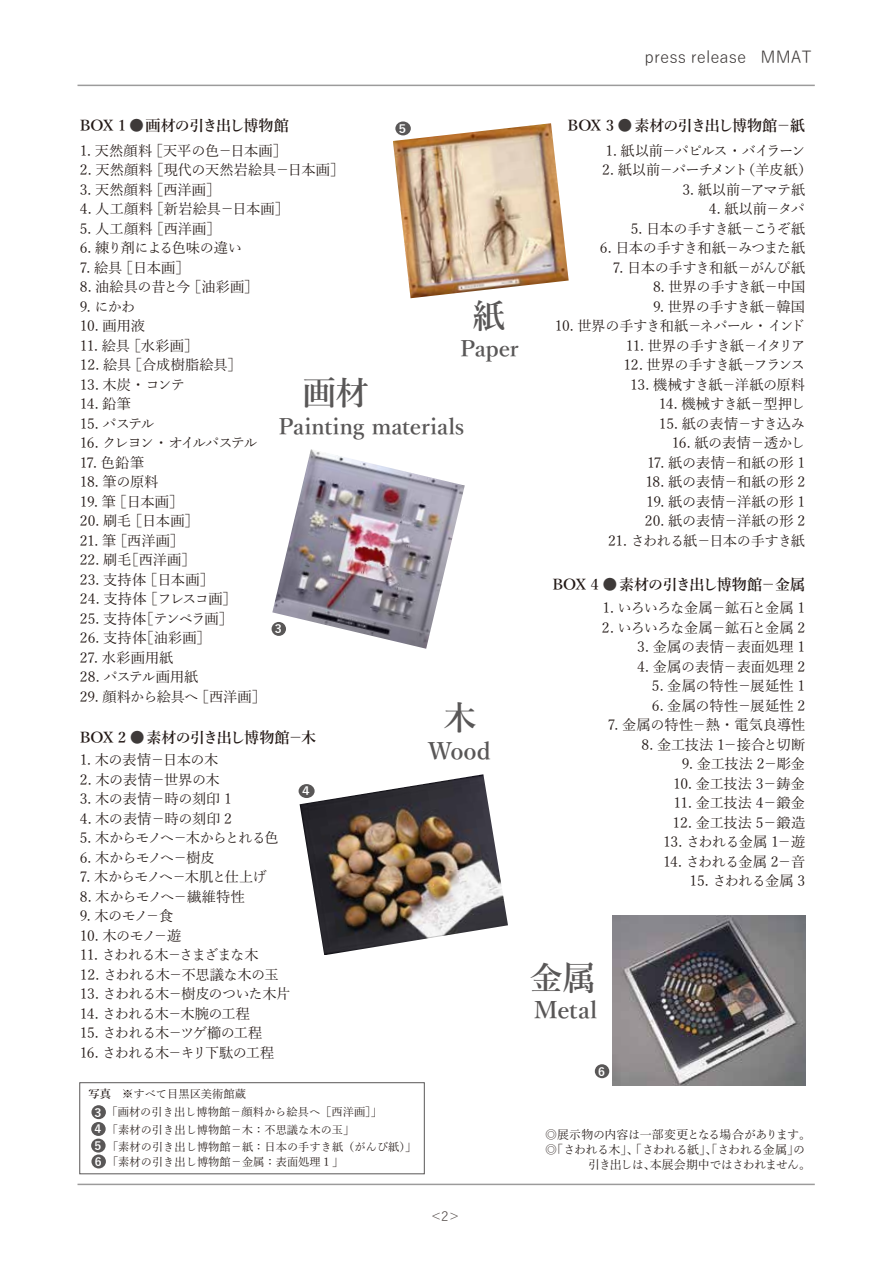
<style>
.page{position:relative;width:893px;height:1263px;background:#fff}
.page>*{position:absolute;margin:0;border:0;box-sizing:border-box;transform-origin:0 0}
.t1{font:600 33px "Yu Mincho";color:#595757}
.t2{font:600 24px "Yu Mincho";color:#595757}
.t3{font:600 22.5px "Yu Mincho";color:#595757}
.t4{font:16.5px "Yu Gothic";color:#3e3a39}
.t5{font:600 15px "Yu Mincho";letter-spacing:-.04em;color:#221815}
.t6{font:14.25px "Yu Mincho";letter-spacing:-.03em;color:#221815}
.t7{font:14.25px "Yu Mincho";letter-spacing:-.05em;color:#221815}
.t8{font:14.25px "Yu Mincho";letter-spacing:-.065em;color:#221815}
.t9{font:14.25px "Yu Mincho";letter-spacing:-.005em;color:#221815}
.t10{font:14.25px "Yu Mincho";letter-spacing:.015em;color:#221815}
.t11{font:14.25px "Yu Mincho";letter-spacing:-.06em;color:#221815}
.t12{font:14.25px "Yu Mincho";color:#221815}
.t13{font:14.25px "Yu Mincho";letter-spacing:-.01em;color:#221815}
.t14{font:14.25px "Yu Mincho";letter-spacing:-.075em;color:#221815}
.t15{font:14.25px "Yu Mincho";letter-spacing:-.055em;color:#221815}
.t16{font:14.25px "Yu Mincho";letter-spacing:-.08em;color:#221815}
.t17{font:14.25px "Yu Mincho";letter-spacing:-.09em;color:#221815}
.t18{font:14.25px "Yu Mincho";letter-spacing:-.12em;color:#221815}
.t19{font:14.25px "Yu Mincho";letter-spacing:-.07em;color:#221815}
.t20{font:12.75px "Yu Gothic";color:#221815}
.t21{font:12px "Yu Mincho";letter-spacing:-.045em;color:#221815}
.t22{font:12px "Yu Mincho";letter-spacing:-.07em;color:#221815}
.t23{font:700 11.55px "Yu Gothic";color:#fff;scale:1.04 1}
.t24{font:700 11.55px "Yu Gothic";color:#fff;scale:1.15 1}
.t25{font:700 11.55px "Yu Gothic";color:#fff;scale:1.11 1}
.t26{font:11.25px/17.2px "Yu Mincho";color:#221815}
.s1{color:#3e3a39}
.s2{font-weight:600}
.s3{font-family:"Yu Gothic";font-weight:700;font-size:11.55px;color:#fff}
</style>
<div class="page">
<hr style="left:78px;top:1183px;width:737px;height:2px;background:#727171">
<hr style="left:78px;top:85px;width:737px;height:1px;background:#727171">
<img style="left:300px;top:774px;width:208px;height:181px">
<img style="left:393px;top:123px;width:176px;height:175px">
<img style="left:272px;top:449px;width:193px;height:200px">
<img style="left:613px;top:916px;width:192px;height:169px">
<div style="left:272px;top:622px;width:14px;height:14px;background:#595757;border-radius:50%"></div>
<div style="left:299px;top:784px;width:16px;height:14px;background:#595757;border-radius:50%"></div>
<div style="left:395px;top:121px;width:16px;height:14px;background:#595757;border-radius:50%"></div>
<div style="left:595px;top:1064px;width:14px;height:14px;background:#595757;border-radius:50%"></div>
<div style="left:91px;top:1105px;width:15px;height:14px;background:#595757;border-radius:50%"></div>
<div style="left:91px;top:1122px;width:15px;height:14px;background:#595757;border-radius:50%"></div>
<div style="left:91px;top:1138px;width:15px;height:14px;background:#595757;border-radius:50%"></div>
<div style="left:91px;top:1154px;width:15px;height:14px;background:#595757;border-radius:50%"></div>
<div style="left:79px;top:1082px;width:346px;height:92px;border:1px solid #595757"></div>
<p class="t4" style="left:645px;top:41px;width:169px">press release MMAT</p>
<p class="t5" style="left:80px;top:117px;width:210px">BOX 1 <span class="s1">●</span>画材の引き出し博物館</p>
<p class="t25" style="left:399px;top:122px;width:8px">5</p>
<p class="t12" style="left:80px;top:137px;width:209px">1. 天然顔料 ［天平の色－日本画］</p>
<p class="t12" style="left:80px;top:157px;width:266px">2. 天然顔料 ［現代の天然岩絵具－日本画］</p>
<p class="t6" style="left:80px;top:176px;width:142px">3. 天然顔料 ［西洋画］</p>
<p class="t10" style="left:80px;top:196px;width:211px">4. 人工顔料 ［新岩絵具－日本画］</p>
<p class="t6" style="left:80px;top:215px;width:142px">5. 人工顔料 ［西洋画］</p>
<p class="t8" style="left:80px;top:235px;width:164px">6. 練り剤による色味の違い</p>
<p class="t6" style="left:80px;top:254px;width:111px">7. 絵具 ［日本画］</p>
<p class="t6" style="left:80px;top:274px;width:180px">8. 油絵具の昔と今 ［油彩画］</p>
<p class="t6" style="left:80px;top:293px;width:57px">9. にかわ</p>
<p class="t6" style="left:80px;top:313px;width:67px">10. 画用液</p>
<p class="t6" style="left:80px;top:332px;width:120px">11. 絵具 ［水彩画］</p>
<p class="t9" style="left:80px;top:352px;width:164px">12. 絵具 ［合成樹脂絵具］</p>
<p class="t6" style="left:80px;top:371px;width:107px">13. 木炭・コンテ</p>
<p class="t6" style="left:80px;top:391px;width:53px">14. 鉛筆</p>
<p class="t6" style="left:80px;top:410px;width:77px">15. パステル</p>
<p class="t18" style="left:80px;top:430px;width:179px">16. クレヨン・オイルパステル</p>
<p class="t6" style="left:80px;top:449px;width:66px">17. 色鉛筆</p>
<p class="t6" style="left:80px;top:469px;width:80px">18. 筆の原料</p>
<p class="t6" style="left:80px;top:488px;width:105px">19. 筆 ［日本画］</p>
<p class="t6" style="left:80px;top:508px;width:121px">20. 刷毛 ［日本画］</p>
<p class="t6" style="left:80px;top:527px;width:106px">21. 筆 ［西洋画］</p>
<p class="t6" style="left:80px;top:547px;width:117px">22. 刷毛［西洋画］</p>
<p class="t6" style="left:80px;top:566px;width:136px">23. 支持体 ［日本画］</p>
<p class="t11" style="left:80px;top:586px;width:159px">24. 支持体 ［フレスコ画］</p>
<p class="t11" style="left:80px;top:605px;width:155px">25. 支持体［テンペラ画］</p>
<p class="t6" style="left:80px;top:625px;width:133px">26. 支持体［油彩画］</p>
<p class="t6" style="left:80px;top:644px;width:95px">27. 水彩画用紙</p>
<p class="t13" style="left:80px;top:664px;width:120px">28. パステル画用紙</p>
<p class="t6" style="left:80px;top:683px;width:188px">29. 顔料から絵具へ ［西洋画］</p>
<h1 class="t1" style="left:472px;top:297px;width:34px">紙</h1>
<h3 class="t3" style="left:460px;top:336px;width:60px">Paper</h3>
<h1 class="t1" style="left:303px;top:375px;width:68px">画材</h1>
<h3 class="t3" style="left:279px;top:414px;width:187px">Painting materials</h3>
<p class="t23" style="left:275px;top:622px;width:8px">3</p>
<h1 class="t1" style="left:444px;top:699px;width:34px">木</h1>
<p class="t5" style="left:80px;top:729px;width:238px">BOX 2 <span class="s1">●</span> 素材の引き出し博物館－木</p>
<h2 class="t2" style="left:428px;top:737px;width:64px">Wood</h2>
<p class="t6" style="left:80px;top:747px;width:140px">1. 木の表情－日本の木</p>
<p class="t6" style="left:80px;top:766px;width:142px">2. 木の表情－世界の木</p>
<p class="t13" style="left:80px;top:786px;width:154px">3. 木の表情－時の刻印 1</p>
<p class="t13" style="left:80px;top:805px;width:154px">4. 木の表情－時の刻印 2</p>
<p class="t16" style="left:80px;top:825px;width:200px">5. 木からモノへ－木からとれる色</p>
<p class="t14" style="left:80px;top:844px;width:137px">6. 木からモノへ－樹皮</p>
<p class="t14" style="left:80px;top:864px;width:188px">7. 木からモノへ－木肌と仕上げ</p>
<p class="t6" style="left:80px;top:883px;width:167px">8. 木からモノへ－繊維特性</p>
<p class="t6" style="left:80px;top:903px;width:95px">9. 木のモノ－食</p>
<p class="t6" style="left:80px;top:922px;width:103px">10. 木のモノ－遊</p>
<p class="t19" style="left:80px;top:942px;width:180px">11. さわれる木－さまざまな木</p>
<p class="t6" style="left:80px;top:961px;width:201px">12. さわれる木－不思議な木の玉</p>
<p class="t7" style="left:80px;top:981px;width:212px">13. さわれる木－樹皮のついた木片</p>
<p class="t15" style="left:80px;top:1000px;width:172px">14. さわれる木－木腕の工程</p>
<p class="t7" style="left:80px;top:1020px;width:184px">15. さわれる木－ツゲ櫛の工程</p>
<p class="t8" style="left:80px;top:1039px;width:196px">16. さわれる木－キリ下駄の工程</p>
<p class="t24" style="left:302px;top:785px;width:8px">4</p>
<p class="t26" style="left:88px;top:1084px;width:159px"><span class="s2">写真　※</span>すべて目黒区美術館蔵</p>
<p class="t26" style="left:94px;top:1102px;width:323px"><span class="s3">3</span> 「画材の引き出し博物館－顔料から絵具へ［西洋画］」<br><span class="s3">4</span> 「素材の引き出し博物館－木：不思議な木の玉」<br><span class="s3">5</span> 「素材の引き出し博物館－紙：日本の手すき紙（がんぴ紙）」</p>
<p class="t26" style="left:95px;top:1152px;width:250px"><span class="s3">6</span> 「素材の引き出し博物館－金属：表面処理１」</p>
<p class="t5" style="left:568px;top:117px;width:239px">BOX 3 <span class="s1">●</span> 素材の引き出し博物館－紙</p>
<p class="t17" style="left:605px;top:137px;width:201px">1. 紙以前－パピルス・バイラーン</p>
<p class="t8" style="left:602px;top:157px;width:212px">2. 紙以前－パーチメント（羊皮紙）</p>
<p class="t6" style="left:682px;top:176px;width:124px">3. 紙以前－アマテ紙</p>
<p class="t6" style="left:709px;top:196px;width:98px">4. 紙以前－タパ</p>
<p class="t6" style="left:631px;top:215px;width:176px">5. 日本の手すき紙－こうぞ紙</p>
<p class="t6" style="left:600px;top:235px;width:207px">6. 日本の手すき和紙－みつまた紙</p>
<p class="t6" style="left:613px;top:254px;width:194px">7. 日本の手すき和紙－がんぴ紙</p>
<p class="t6" style="left:653px;top:274px;width:154px">8. 世界の手すき紙－中国</p>
<p class="t6" style="left:653px;top:293px;width:154px">9. 世界の手すき紙－韓国</p>
<p class="t7" style="left:555px;top:313px;width:252px">10. 世界の手すき和紙－ネパール・インド</p>
<p class="t7" style="left:626px;top:332px;width:181px">11. 世界の手すき紙－イタリア</p>
<p class="t6" style="left:623px;top:352px;width:183px">12. 世界の手すき紙－フランス</p>
<p class="t6" style="left:630px;top:371px;width:177px">13. 機械すき紙－洋紙の原料</p>
<p class="t15" style="left:659px;top:391px;width:148px">14. 機械すき紙－型押し</p>
<p class="t6" style="left:659px;top:410px;width:148px">15. 紙の表情－すき込み</p>
<p class="t6" style="left:672px;top:430px;width:135px">16. 紙の表情－透かし</p>
<p class="t6" style="left:647px;top:449px;width:160px">17. 紙の表情－和紙の形 1</p>
<p class="t6" style="left:645px;top:469px;width:161px">18. 紙の表情－和紙の形 2</p>
<p class="t6" style="left:646px;top:488px;width:161px">19. 紙の表情－洋紙の形 1</p>
<p class="t6" style="left:645px;top:508px;width:162px">20. 紙の表情－洋紙の形 2</p>
<p class="t6" style="left:608px;top:527px;width:199px">21. さわれる紙－日本の手すき紙</p>
<p class="t5" style="left:552px;top:576px;width:254px">BOX 4 <span class="s1">●</span>素材の引き出し博物館－金属</p>
<p class="t8" style="left:602px;top:595px;width:204px">1. いろいろな金属－鉱石と金属 1</p>
<p class="t8" style="left:602px;top:614px;width:205px">2. いろいろな金属－鉱石と金属 2</p>
<p class="t9" style="left:637px;top:634px;width:169px">3. 金属の表情－表面処理 1</p>
<p class="t9" style="left:637px;top:653px;width:170px">4. 金属の表情－表面処理 2</p>
<p class="t10" style="left:652px;top:673px;width:155px">5. 金属の特性－展延性 1</p>
<p class="t10" style="left:652px;top:692px;width:155px">6. 金属の特性－展延性 2</p>
<p class="t9" style="left:608px;top:712px;width:199px">7. 金属の特性－熱・電気良導性</p>
<p class="t6" style="left:641px;top:731px;width:165px">8. 金工技法 1－接合と切断</p>
<p class="t6" style="left:682px;top:751px;width:125px">9. 金工技法 2－彫金</p>
<p class="t6" style="left:673px;top:770px;width:134px">10. 金工技法 3－鋳金</p>
<p class="t6" style="left:674px;top:790px;width:133px">11. 金工技法 4－鍛金</p>
<p class="t6" style="left:672px;top:809px;width:134px">12. 金工技法 5－鍛造</p>
<p class="t7" style="left:663px;top:829px;width:144px">13. さわれる金属 1－遊</p>
<p class="t11" style="left:663px;top:848px;width:143px">14. さわれる金属 2－音</p>
<p class="t7" style="left:690px;top:868px;width:117px">15. さわれる金属 3</p>
<h1 class="t1" style="left:530px;top:959px;width:67px">金属</h1>
<h2 class="t2" style="left:534px;top:997px;width:65px">Metal</h2>
<p class="t23" style="left:598px;top:1065px;width:8px">6</p>
<p class="t21" style="left:545px;top:1123px;width:267px">◎展示物の内容は一部変更となる場合があります。</p>
<p class="t21" style="left:545px;top:1138px;width:262px">◎「さわれる木」、「さわれる紙」、「さわれる金属」の</p>
<p class="t22" style="left:588px;top:1153px;width:225px">引き出しは、本展会期中ではさわれません。</p>
<p class="t20" style="left:429px;top:1204px;width:33px">＜２＞</p>
</div>
